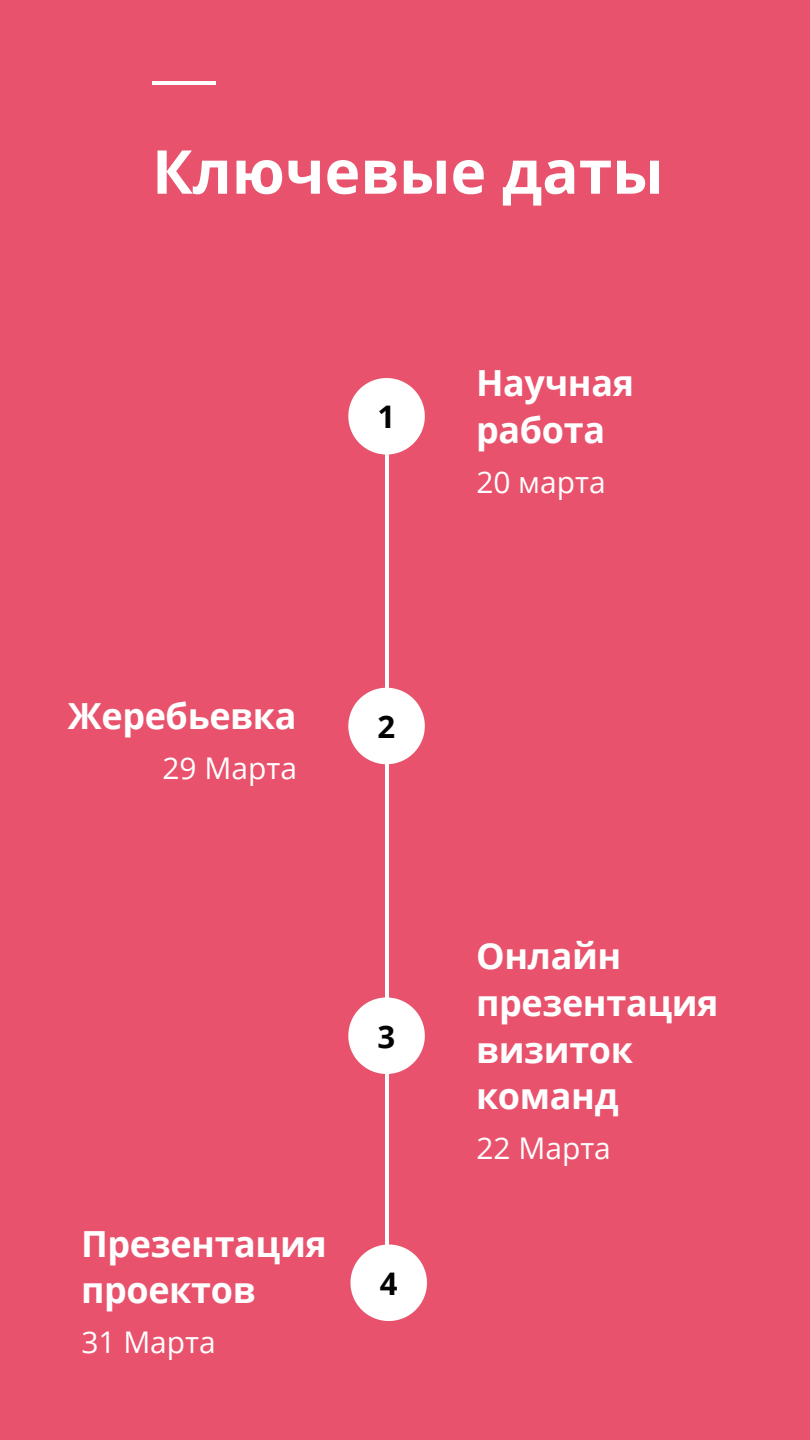
<style>
.page{position:relative;width:810px;height:1440px;background:#e8526c}
.page>*{position:absolute;margin:0;border:0;box-sizing:border-box;transform-origin:0 0}
.t1{font:700 60.5px "Open Sans";color:#fff}
.t2{font:700 36px/46.6px "Open Sans";letter-spacing:-.01em;color:#fff}
.t3{font:700 31.1px "Open Sans";color:#030303}
.t4{font:29.9px "Open Sans";color:#fff}
</style>
<div class="page">
<hr style="left:152px;top:81px;width:64px;height:4px;background:#fff">
<hr style="left:385px;top:416px;width:4px;height:866px;background:#fff">
<svg style="left:348px;top:378px;width:77px;height:77px"></svg>
<svg style="left:348px;top:997px;width:77px;height:77px"></svg>
<svg style="left:348px;top:688px;width:77px;height:76px"></svg>
<svg style="left:350px;top:1245px;width:77px;height:76px"></svg>
<p class="t1" style="left:152px;top:129px;width:513px">Ключевые даты</p>
<p class="t3" style="left:378px;top:395px;width:19px">1</p>
<p class="t2" style="left:68px;top:692px;width:230px">Жеребьевка</p>
<p class="t4" style="left:163px;top:748px;width:136px">29 Марта</p>
<p class="t3" style="left:378px;top:705px;width:19px">2</p>
<p class="t3" style="left:378px;top:1015px;width:19px">3</p>
<p class="t2" style="left:81px;top:1219px;width:247px">Презентация проектов</p>
<p class="t4" style="left:81px;top:1321px;width:136px">31 Марта</p>
<p class="t3" style="left:380px;top:1262px;width:19px">4</p>
<p class="t2" style="left:476px;top:359px;width:160px">Научная работа</p>
<p class="t4" style="left:476px;top:461px;width:131px">20 марта</p>
<p class="t2" style="left:476px;top:932px;width:244px">Онлайн презентация визиток команд</p>
<p class="t4" style="left:476px;top:1127px;width:136px">22 Марта</p>
</div>
